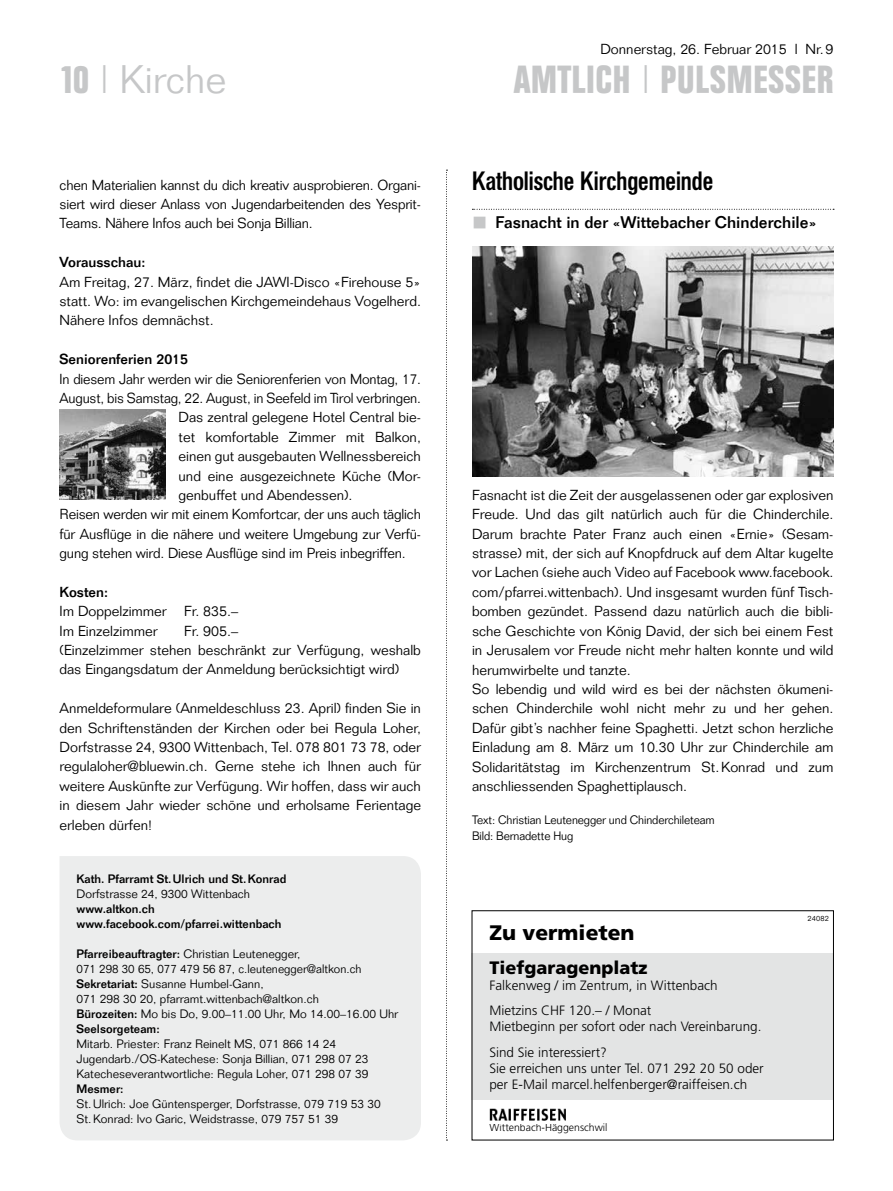
<style>
.page{position:relative;width:893px;height:1191px;background:#fff}
.page>*{position:absolute;margin:0;border:0;box-sizing:border-box;transform-origin:0 0}
.t1{font:700 39px "Folio Condensed BQ";letter-spacing:.03em;color:#c6c7c8}
.t2{font:300 39px "Folio";color:#c6c7c8}
.t3{font:500 26.25px "Folio Condensed BQ";color:#000}
.t4{font:900 21px "Frutiger LT Std";color:#000}
.t5{font:900 18px "Frutiger LT Std";color:#000}
.t6{font:500 16.5px "Folio";color:#000}
.t7{font:300 14.25px/19.4px "Folio";color:#000;text-align:justify}
.t8{font:300 14.25px "Folio";color:#000;scale:.96 1}
.t9{font:500 14.25px "Folio";color:#000}
.t10{font:300 13.5px/25.2px "Frutiger LT Std";color:#000}
.t11{font:300 12px/15px "Folio";color:#000}
.t12{font:500 12px/15px "Folio";color:#000}
.t13{font:300 12px/16.5px "Folio";color:#000;scale:.96 1}
.t14{font:300 10.5px "Frutiger LT Std";color:#000}
.t15{font:300 7.5px "Folio";letter-spacing:.02em;color:#000}
.s1{font-family:"Folio Condensed BQ";font-weight:700}
.s2{font-family:"Folio";font-weight:300}
.s3{font-weight:500}
</style>
<div class="page">
<svg style="left:446px;top:170px;width:1px;height:970px"></svg>
<div style="left:60px;top:856px;width:361px;height:284px;background:#eceded"></div>
<img style="left:60px;top:409px;width:106px;height:91px">
<svg style="left:472px;top:209px;width:362px;height:1px"></svg>
<img style="left:472px;top:247px;width:361px;height:229px">
<div style="left:472px;top:953px;width:362px;height:147px;background:#e3e4e4"></div>
<img style="left:489px;top:1108px;width:77px;height:13px">
<p class="t7" style="left:600px;top:39px;width:235px">Donnerstag, 26. Februar 2015 l Nr.9</p>
<h1 class="t2" style="left:60px;top:56px;width:168px"><span class="s1">10</span> | Kirche</h1>
<h1 class="t1" style="left:514px;top:58px;width:321px">AMTLICH <span class="s2">|</span> PULSMESSER</h1>
<p class="t7" style="left:60px;top:175px;width:363px">chen Materialien kannst du dich kreativ ausprobieren. Organi&shy;siert wird dieser Anlass von Jugendarbeitenden des Yesprit-Teams. Nähere Infos auch bei Sonja Billian.</p>
<p class="t9" style="left:60px;top:253px;width:87px">Vorausschau:</p>
<p class="t7" style="left:60px;top:272px;width:363px">Am Freitag, 27. März, findet die JAWI-Disco «Firehouse 5» statt. Wo: im evangelischen Kirchgemeindehaus Vogelherd.<br>Nähere Infos demnächst.</p>
<p class="t9" style="left:60px;top:350px;width:130px">Seniorenferien 2015</p>
<p class="t8" style="left:60px;top:370px;width:378px">In diesem Jahr werden wir die Seniorenferien von Montag, 17.</p>
<p class="t8" style="left:60px;top:389px;width:378px">August, bis Samstag, 22. August, in Seefeld im Tirol verbringen.</p>
<p class="t7" style="left:179px;top:407px;width:244px">Das zentral gelegene Hotel Central bie-</p>
<p class="t7" style="left:179px;top:427px;width:244px">tet komfortable Zimmer mit Balkon,</p>
<p class="t7" style="left:179px;top:446px;width:244px">einen gut ausgebauten Wellnessbereich</p>
<p class="t7" style="left:179px;top:466px;width:244px">und eine ausgezeichnete Küche (Mor-</p>
<p class="t7" style="left:179px;top:485px;width:175px">genbuffet und Abendessen).</p>
<p class="t7" style="left:60px;top:504px;width:363px">Reisen werden wir mit einem Komfortcar, der uns auch täglich</p>
<p class="t7" style="left:60px;top:524px;width:363px">für Ausflüge in die nähere und weitere Umgebung zur Verfü-</p>
<p class="t7" style="left:60px;top:543px;width:348px">gung stehen wird. Diese Ausflüge sind im Preis inbegriffen.</p>
<p class="t9" style="left:60px;top:583px;width:50px">Kosten:</p>
<p class="t7" style="left:60px;top:601px;width:180px">Im Doppelzimmer Fr. 835.–<br>Im Einzelzimmer</p>
<p class="t7" style="left:60px;top:621px;width:363px;text-align:left;text-indent:125px">Fr. 905.–<br>(Einzelzimmer stehen beschränkt zur Verfügung, weshalb das Eingangsdatum der Anmeldung berücksichtigt wird)</p>
<p class="t7" style="left:60px;top:698px;width:363px">Anmeldeformulare (Anmeldeschluss 23. April) finden Sie in den Schriftenständen der Kirchen oder bei Regula Loher, Dorfstrasse 24, 9300 Wittenbach, Tel. 078 801 73 78, oder regulaloher@bluewin.ch. Gerne stehe ich Ihnen auch für weitere Auskünfte zur Verfügung. Wir hoffen, dass wir auch in diesem Jahr wieder schöne und erholsame Ferientage erleben dürfen!</p>
<p class="t12" style="left:77px;top:871px;width:211px">Kath. Pfarramt St.Ulrich und St.Konrad</p>
<p class="t11" style="left:77px;top:886px;width:175px">Dorfstrasse 24, 9300 Wittenbach</p>
<p class="t12" style="left:77px;top:901px;width:206px">www.altkon.ch www.facebook.com/pfarrei.wittenbach</p>
<p class="t11" style="left:77px;top:946px;width:323px"><span class="s3">Pfarreibeauftragter:</span> Christian Leutenegger,<br>071 298 30 65, 077 479 56 87, c.leutenegger@altkon.ch <span class="s3">Sekretariat:</span> Susanne Humbel-Gann,<br>071 298 30 20, pfarramt.wittenbach@altkon.ch<br><span class="s3">Bürozeiten:</span> Mo bis Do, 9.00–11.00 Uhr, Mo 14.00–16.00 Uhr <span class="s3">Seelsorgeteam:</span></p>
<p class="t11" style="left:77px;top:1036px;width:293px">Mitarb. Priester: Franz Reinelt MS, 071 866 14 24<br>Jugendarb./OS-Katechese: Sonja Billian, 071 298 07 23<br>Katecheseverantwortliche: Regula Loher, 071 298 07 39</p>
<p class="t12" style="left:77px;top:1081px;width:49px">Mesmer:</p>
<p class="t11" style="left:77px;top:1096px;width:306px">St.Ulrich: Joe Güntensperger, Dorfstrasse, 079 719 53 30<br>St.Konrad: Ivo Garic, Weidstrasse, 079 757 51 39</p>
<h2 class="t3" style="left:472px;top:166px;width:243px">Katholische Kirchgemeinde</h2>
<p class="t6" style="left:495px;top:213px;width:322px">Fasnacht in der «Wittebacher Chinderchile»</p>
<p class="t7" style="left:472px;top:485px;width:363px;text-align:left">Fasnacht ist die Zeit der ausgelassenen oder gar explosiven Freude. Und das gilt natürlich auch für die Chinderchile.<br>Darum brachte Pater Franz auch einen «Ernie» (Sesam&shy;strasse) mit, der sich auf Knopfdruck auf dem Altar kugelte vor Lachen (siehe auch Video auf Facebook www.facebook. com/pfarrei.wittenbach). Und insgesamt wurden fünf Tisch&shy;bomben gezündet. Passend dazu natürlich auch die bibli&shy;sche Geschichte von König David, der sich bei einem Fest in Jerusalem vor Freude nicht mehr halten konnte und wild herumwirbelte und tanzte.<br>So lebendig und wild wird es bei der nächsten ökumeni&shy;schen Chinderchile wohl nicht mehr zu und her gehen.<br>Dafür gibt’s nachher feine Spaghetti. Jetzt schon herzliche Einladung am 8. März um 10.30 Uhr zur Chinderchile am Solidaritätstag im Kirchenzentrum St.Konrad und zum anschliessenden Spaghettiplausch.</p>
<p class="t13" style="left:472px;top:811px;width:254px">Text: Christian Leutenegger und Chinderchileteam<br>Bild: Bernadette Hug</p>
<h3 class="t4" style="left:489px;top:919px;width:147px">Zu vermieten</h3>
<p class="t5" style="left:489px;top:956px;width:160px">Tiefgaragenplatz</p>
<p class="t10" style="left:489px;top:973px;width:230px">Falkenweg / im Zentrum, in Wittenbach<br>Mietzins CHF 120.– / Monat</p>
<p class="t10" style="left:489px;top:1014px;width:274px">Mietbeginn per sofort oder nach Vereinbarung.<br>Sind Sie interessiert?</p>
<p class="t10" style="left:489px;top:1060px;width:276px;line-height:16.2px">Sie erreichen uns unter Tel. 071 292 20 50 oder per E-Mail marcel.helfenberger@raiffeisen.ch</p>
<p class="t14" style="left:489px;top:1121px;width:120px">Wittenbach-Häggenschwil</p>
<p class="t15" style="left:808px;top:914px;width:23px">24082</p>
</div>
